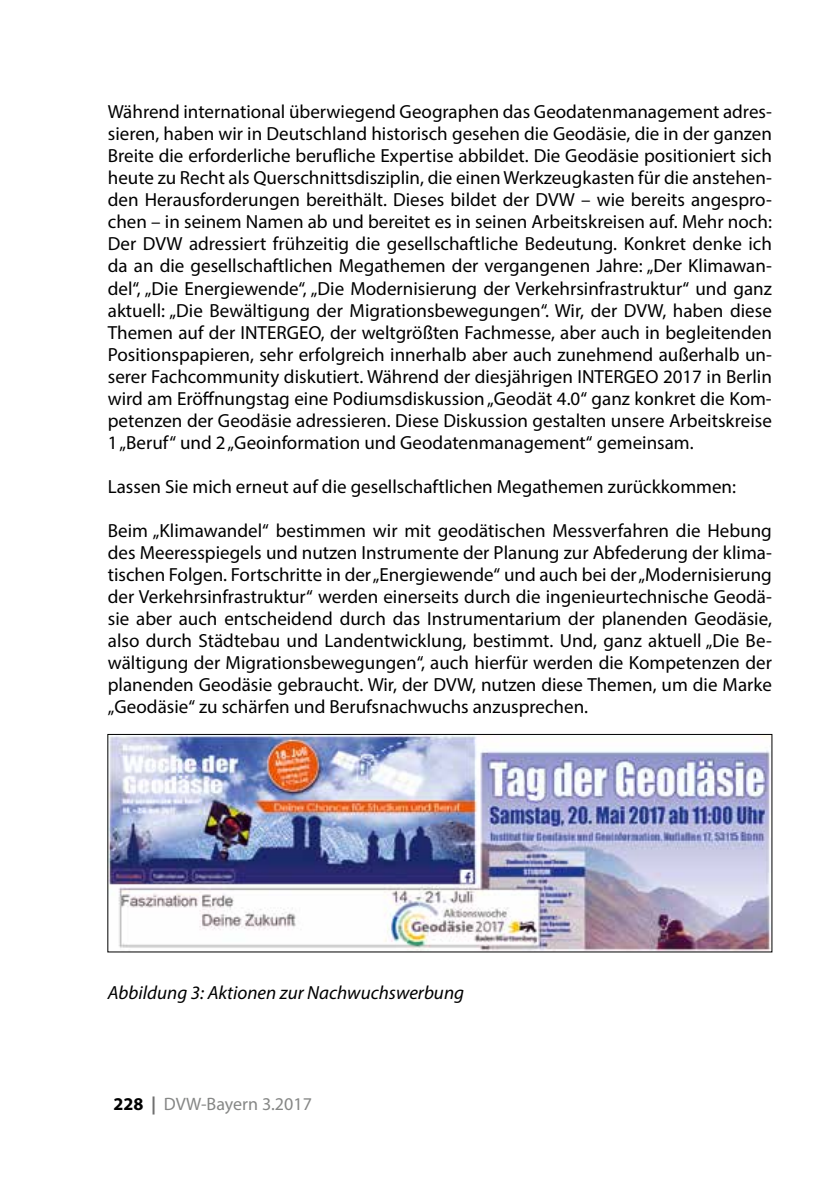
<style>
.page{position:relative;width:840px;height:1191px;background:#fff}
.page>*{position:absolute;margin:0;border:0;box-sizing:border-box;transform-origin:0 0}
.t1{font:19px/22px "Myriad Pro";color:#000;text-align:justify}
.t2{font:italic 19px "Myriad Pro";color:#000}
.t3{font:18px "Myriad Pro";color:#868786}
.s1{font-weight:700;color:#000}
.s2{font-weight:700;color:#6e6e6e}
</style>
<div class="page">
<img style="left:109px;top:736px;width:661px;height:214px">
<div style="left:107px;top:734px;width:665px;height:218px;border:1px solid #000"></div>
<p class="t1" style="left:108px;top:101px;width:665px">Während international überwiegend Geographen das Geodatenmanagement adres&shy;sieren, haben wir in Deutschland historisch gesehen die Geodäsie, die in der ganzen Breite die erforderliche berufliche Expertise abbildet. Die Geodäsie positioniert sich heute zu Recht als Querschnittsdisziplin, die einen Werkzeugkasten für die anstehen&shy;den Herausforderungen bereithält. Dieses bildet der DVW – wie bereits angespro&shy;chen – in seinem Namen ab und bereitet es in seinen Arbeitskreisen auf. Mehr noch:<br>Der DVW adressiert frühzeitig die gesellschaftliche Bedeutung. Konkret denke ich da an die gesellschaftlichen Megathemen der vergangenen Jahre: „Der Klimawan&shy;del“, „Die Energiewende“, „Die Modernisierung der Verkehrsinfrastruktur“ und ganz aktuell: „Die Bewältigung der Migrationsbewegungen“. Wir, der DVW, haben diese Themen auf der INTERGEO, der weltgrößten Fachmesse, aber auch in begleitenden Positionspapieren, sehr erfolgreich innerhalb aber auch zunehmend außerhalb un&shy;serer Fachcommunity diskutiert. Während der diesjährigen INTERGEO 2017 in Berlin wird am Eröffnungstag eine Podiumsdiskussion „Geodät 4.0“ ganz konkret die Kom&shy;petenzen der Geodäsie adressieren. Diese Diskussion gestalten unsere Arbeitskreise 1 „Beruf“ und 2 „Geoinformation und Geodatenmanagement“ gemeinsam.</p>
<p class="t1" style="left:108px;top:475px;width:629px">Lassen Sie mich erneut auf die gesellschaftlichen Megathemen zurückkommen:</p>
<p class="t1" style="left:108px;top:519px;width:665px">Beim „Klimawandel“ bestimmen wir mit geodätischen Messverfahren die Hebung des Meeresspiegels und nutzen Instrumente der Planung zur Abfederung der klima&shy;tischen Folgen. Fortschritte in der „Energiewende“ und auch bei der „Modernisierung der Verkehrsinfrastruktur“ werden einerseits durch die ingenieurtechnische Geodä&shy;sie aber auch entscheidend durch das Instrumentarium der planenden Geodäsie, also durch Städtebau und Landentwicklung, bestimmt. Und, ganz aktuell „Die Be&shy;wältigung der Migrationsbewegungen“, auch hierfür werden die Kompetenzen der planenden Geodäsie gebraucht. Wir, der DVW, nutzen diese Themen, um die Marke „Geodäsie“ zu schärfen und Berufsnachwuchs anzusprechen.</p>
<p class="t2" style="left:108px;top:980px;width:357px">Abbildung 3: Aktionen zur Nachwuchswerbung</p>
<p class="t3" style="left:113px;top:1093px;width:200px"><span class="s1">228</span> <span class="s2">|</span> DVW-Bayern 3.2017</p>
</div>
